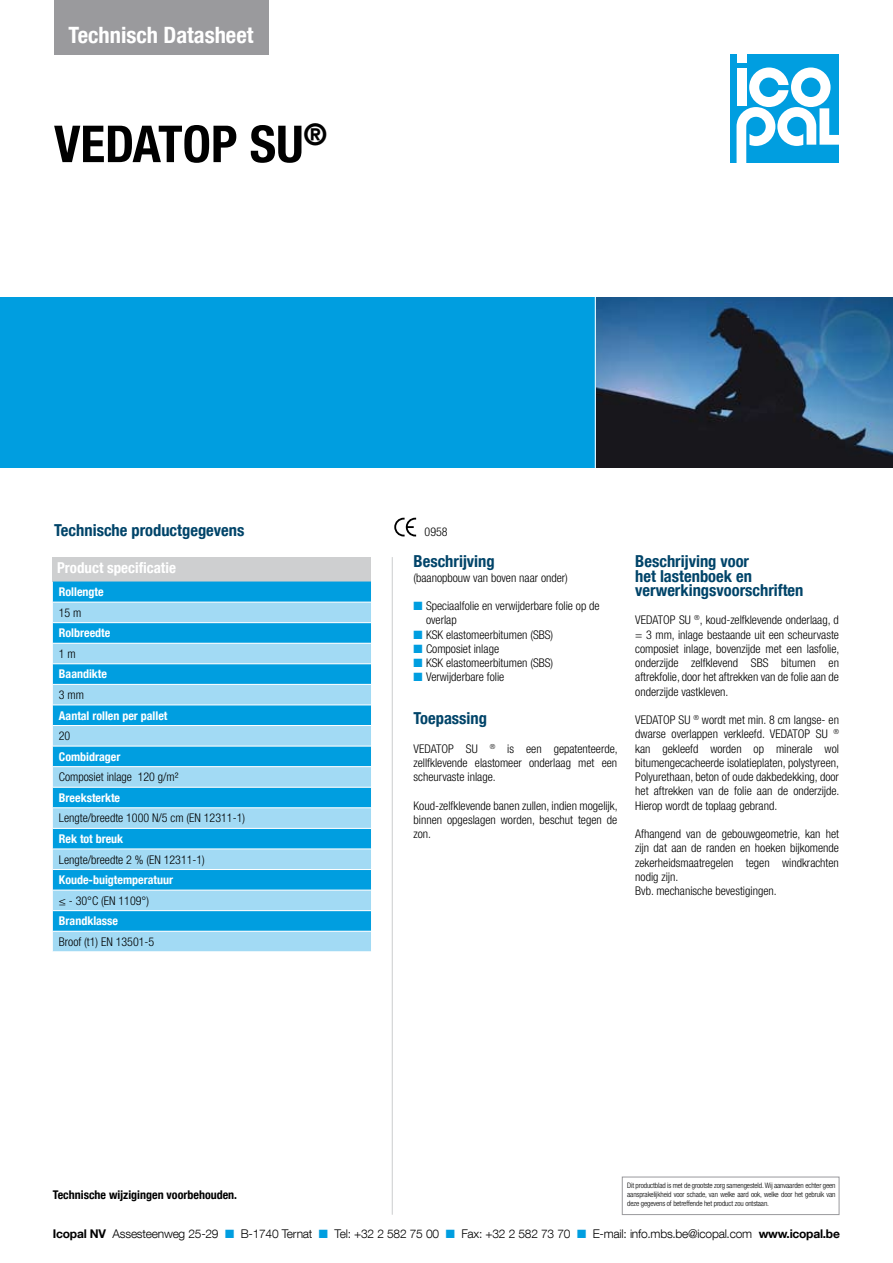
<style>
.page{position:relative;width:893px;height:1263px;background:#fff}
.page>*{position:absolute;margin:0;border:0;box-sizing:border-box;transform-origin:0 0}
.t1{font:700 condensed 51px "Helvetica Neue LT Com";color:#000}
.t2{font:700 condensed 22.5px "Helvetica Neue LT Com";color:#fff}
.t3{font:700 condensed 16.5px/14.2px "Helvetica Neue LT Com";color:#004469}
.t4{font:700 condensed 15px "Helvetica Neue LT Com";color:#fff}
.t5{font:300 condensed 12px/14.2px "Helvetica Neue LT Com";color:#000;text-align:justify}
.t6{font:700 condensed 12px "Helvetica Neue LT Com";color:#fff}
.t7{font:300 12px "Helvetica Neue LT Com";letter-spacing:-.02em;color:#000}
.t8{font:700 condensed 12px "Helvetica Neue LT Com";color:#000}
.t9{font:300 condensed 7.5px/9px "Helvetica Neue LT Com";letter-spacing:-.015em;color:#000;text-align:justify}
.s1{color:#009ee0}
.s2{font-weight:700}
</style>
<div class="page">
<img style="left:596px;top:298px;width:297px;height:170px">
<div style="left:0;top:298px;width:595px;height:170px;background:#009ee0"></div>
<div style="left:54px;top:0;width:215px;height:54px;background:#9a9a9d"></div>
<div style="left:53px;top:557px;width:318px;height:24px;background:#cecfd0"></div>
<svg style="left:394px;top:518px;width:22px;height:18px"></svg>
<svg style="left:53px;top:581px;width:318px;height:21px;background:#0aa1e0"></svg>
<svg style="left:53px;top:603px;width:318px;height:348px;background:#57beea"></svg>
<hr style="left:53px;top:622px;width:318px;height:1px;background:#fff">
<hr style="left:53px;top:643px;width:318px;height:1px;background:#fff">
<hr style="left:53px;top:663px;width:318px;height:1px;background:#fff">
<hr style="left:53px;top:684px;width:318px;height:1px;background:#fff">
<hr style="left:53px;top:705px;width:318px;height:1px;background:#fff">
<hr style="left:53px;top:725px;width:318px;height:1px;background:#fff">
<hr style="left:53px;top:746px;width:318px;height:1px;background:#fff">
<hr style="left:53px;top:766px;width:318px;height:1px;background:#fff">
<hr style="left:53px;top:787px;width:318px;height:1px;background:#fff">
<hr style="left:53px;top:807px;width:318px;height:1px;background:#fff">
<hr style="left:53px;top:828px;width:318px;height:1px;background:#fff">
<hr style="left:53px;top:849px;width:318px;height:1px;background:#fff">
<hr style="left:53px;top:869px;width:318px;height:1px;background:#fff">
<hr style="left:53px;top:890px;width:318px;height:1px;background:#fff">
<hr style="left:53px;top:910px;width:318px;height:1px;background:#fff">
<hr style="left:53px;top:931px;width:318px;height:1px;background:#fff">
<hr style="left:392px;top:557px;width:1px;height:658px;background:#cecfd0">
<div style="left:622px;top:1177px;width:217px;height:38px;border:1px solid #9a9a9d"></div>
<div style="left:731px;top:54px;width:108px;height:108px;background:#009ee0"></div>
<svg style="left:736px;top:68px;width:103px;height:94px"></svg>
<div style="left:737px;top:54px;width:10px;height:9px;background:#fff"></div>
<div style="left:737px;top:68px;width:10px;height:38px;background:#fff"></div>
<h2 class="t2" style="left:69px;top:21px;width:186px">Technisch Datasheet</h2>
<h1 class="t1" style="left:54px;top:113px;width:275px">VEDATOP SU<sup>®</sup></h1>
<h3 class="t3" style="left:54px;top:523px;width:192px">Technische productgegevens</h3>
<p class="t5" style="left:425px;top:525px;width:25px">0958</p>
<h3 class="t3" style="left:414px;top:554px;width:83px">Beschrijving</h3>
<p class="t5" style="left:414px;top:570px;width:156px">(baanopbouw van boven naar onder)</p>
<p class="t5" style="left:426px;top:599px;width:175px;text-indent:-12px"><span class="s1">■</span> Speciaalfolie en verwijderbare folie op de overlap</p>
<p class="t5" style="left:414px;top:627px;width:141px"><span class="s1">■</span> KSK elastomeerbitumen (SBS)</p>
<p class="t5" style="left:414px;top:641px;width:87px"><span class="s1">■</span> Composiet inlage</p>
<p class="t5" style="left:414px;top:656px;width:141px"><span class="s1">■</span> KSK elastomeerbitumen (SBS)</p>
<p class="t5" style="left:414px;top:670px;width:92px"><span class="s1">■</span> Verwijderbare folie</p>
<h3 class="t3" style="left:414px;top:711px;width:75px">Toepassing</h3>
<p class="t5" style="left:413px;top:741px;width:206px">VEDATOP SU <sup>®</sup> is een gepatenteerde, zellfklevende elastomeer onderlaag met een scheurvaste inlage.</p>
<p class="t5" style="left:413px;top:798px;width:206px">Koud-zelfklevende banen zullen, indien mogelijk, binnen opgeslagen worden, beschut tegen de zon.</p>
<p class="t4" style="left:57px;top:559px;width:120px">Product specificatie</p>
<p class="t6" style="left:59px;top:585px;width:46px">Rollengte</p>
<p class="t5" style="left:59px;top:605px;width:24px">15 m</p>
<p class="t6" style="left:59px;top:626px;width:53px">Rolbreedte</p>
<p class="t5" style="left:59px;top:646px;width:18px">1 m</p>
<p class="t6" style="left:59px;top:667px;width:50px">Baandikte</p>
<p class="t5" style="left:59px;top:687px;width:27px">3 mm</p>
<p class="t6" style="left:59px;top:708px;width:110px">Aantal rollen per pallet</p>
<p class="t5" style="left:59px;top:729px;width:13px">20</p>
<p class="t6" style="left:59px;top:749px;width:63px">Combidrager</p>
<p class="t5" style="left:59px;top:770px;width:121px">Composiet inlage 120 g/m²</p>
<p class="t6" style="left:59px;top:790px;width:63px">Breeksterkte</p>
<p class="t5" style="left:59px;top:811px;width:188px">Lengte/breedte 1000 N/5 cm (EN 12311-1)</p>
<p class="t6" style="left:59px;top:831px;width:66px">Rek tot breuk</p>
<p class="t5" style="left:59px;top:852px;width:148px">Lengte/breedte 2 % (EN 12311-1)</p>
<p class="t6" style="left:59px;top:873px;width:116px">Koude-buigtemperatuur</p>
<p class="t5" style="left:59px;top:893px;width:92px">≤ - 30°C (EN 1109°)</p>
<p class="t6" style="left:59px;top:914px;width:61px">Brandklasse</p>
<p class="t5" style="left:59px;top:934px;width:97px">Broof (t1) EN 13501-5</p>
<h3 class="t3" style="left:635px;top:554px;width:170px">Beschrijving voor<br>het lastenboek en verwerkingsvoorschriften</h3>
<p class="t5" style="left:635px;top:613px;width:206px">VEDATOP SU <sup>®</sup>, koud-zelfklevende onderlaag, d = 3 mm, inlage bestaande uit een scheurvaste composiet inlage, bovenzijde met een lasfolie, onderzijde zelfklevend SBS bitumen en aftrekfolie, door het aftrekken van de folie aan de onderzijde vastkleven.</p>
<p class="t5" style="left:635px;top:713px;width:206px">VEDATOP SU <sup>®</sup> wordt met min. 8 cm langse- en dwarse overlappen verkleefd. VEDATOP SU <sup>® </sup>kan gekleefd worden op minerale wol bitumengecacheerde isolatieplaten, polystyreen, Polyurethaan, beton of oude dakbedekking, door het aftrekken van de folie aan de onderzijde.<br>Hierop wordt de toplaag gebrand.</p>
<p class="t5" style="left:635px;top:827px;width:205px;text-align:left">Afhangend van de gebouwgeometrie, kan het zijn dat aan de randen en hoeken bijkomende zekerheidsmaatregelen tegen windkrachten nodig zijn.<br>Bvb. mechanische bevestigingen.</p>
<p class="t8" style="left:53px;top:1187px;width:186px">Technische wijzigingen voorbehouden.</p>
<p class="t9" style="left:627px;top:1180px;width:210px">Dit productblad is met de grootste zorg samengesteld. Wij aanvaarden echter geen aansprakelijkheid voor schade, van welke aard ook, welke door het gebruik van deze gegevens of betreffende het product zou ontstaan.</p>
<p class="t7" style="left:53px;top:1227px;width:789px"><span class="s2">Icopal NV</span> Assesteenweg 25-29 <span class="s1">■</span> B-1740 Ternat <span class="s1">■</span> Tel: +32 2 582 75 00 <span class="s1">■</span> Fax: +32 2 582 73 70 <span class="s1">■</span> E-mail: info.mbs.be@icopal.com <span class="s2">www.icopal.be</span></p>
</div>
